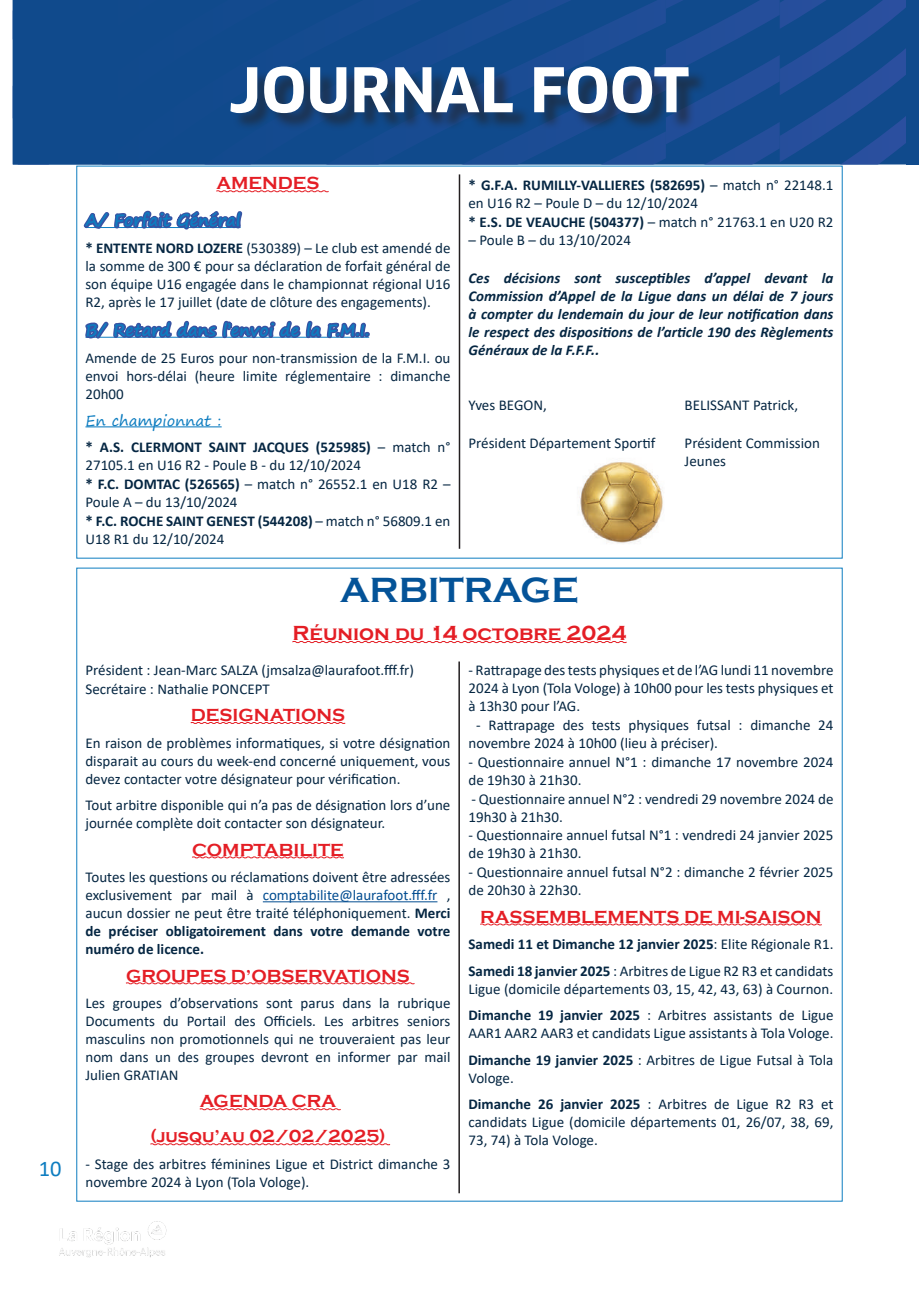
<style>
.page{position:relative;width:919px;height:1289px;background:#fff}
.page>*{position:absolute;margin:0;border:0;box-sizing:border-box;transform-origin:0 0}
.t1{font:700 60px "Clan OT";color:#fff}
.t2{font:700 36px "Copperplate Gothic";color:#045398}
.t3{font:22.5px "Calibri";color:#0e7dc0}
.t4{font:700 21px "Copperplate Gothic";color:#e41e25}
.t5{font:700 18px/35px "Copperplate Gothic";color:#e41e25;text-align:center}
.t6{font:700 16.5px "Segoe Print";color:#0e7dc0}
.t7{font:15px/18px "Calibri";color:#052642}
.t8{font:italic 700 15px/18px "Calibri";color:#052642;text-align:justify}
.t9{font:700 15px/26.5px "Calibri";color:#052642}
.t10{font:15px "Segoe Print";color:#0e7dc0}
.s1{font-weight:700}
.s2{color:#034d91}
.s3{font-weight:400}
</style>
<div class="page">
<img style="left:59px;top:1221px;width:108px;height:37px">
<hr style="left:85px;top:426px;width:137px;height:1px;background:#0e7dc0">
<svg style="left:13px;top:0;width:905px;height:416px"></svg>
<img style="left:578px;top:462px;width:85px;height:81px">
<svg style="left:292px;top:641px;width:335px;height:2px"></svg>
<svg style="left:190px;top:722px;width:156px;height:2px"></svg>
<svg style="left:192px;top:856px;width:152px;height:2px"></svg>
<hr style="left:263px;top:901px;width:174px;height:1px;background:#034d91">
<svg style="left:125px;top:982px;width:290px;height:2px"></svg>
<svg style="left:199px;top:1108px;width:142px;height:2px"></svg>
<svg style="left:150px;top:1143px;width:240px;height:2px"></svg>
<svg style="left:480px;top:923px;width:342px;height:2px"></svg>
<hr style="left:458px;top:661px;width:2px;height:532px;background:#231f20">
<hr style="left:458px;top:174px;width:2px;height:375px;background:#231f20">
<h1 class="t1" style="left:228px;top:55px;width:462px">JOURNAL FOOT</h1>
<h3 class="t3" style="left:39px;top:1152px;width:24px">10</h3>
<p class="t5" style="left:216px;top:166px;width:105px">AMENDES</p>
<p class="t6" style="left:85px;top:205px;width:157px">A/ Forfait Général</p>
<p class="t7" style="left:85px;top:238px;width:366px;text-align:justify"><span class="s1">* ENTENTE NORD LOZERE</span> (530389) – Le club est amendé de la somme de 300 € pour sa déclaration de forfait général de son équipe U16 engagée dans le championnat régional U16<br>R2, après le 17 juillet (date de clôture des engagements).</p>
<p class="t6" style="left:85px;top:315px;width:285px">B/ Retard dans l’envoi de la F.M.I.</p>
<p class="t7" style="left:85px;top:348px;width:366px;text-align:justify">Amende de 25 Euros pour non-transmission de la F.M.I. ou envoi hors-délai (heure limite réglementaire : dimanche 20h00</p>
<p class="t10" style="left:85px;top:407px;width:138px">En championnat :</p>
<p class="t7" style="left:85px;top:438px;width:366px"><span class="s1">* A.S. CLERMONT SAINT JACQUES (525985)</span> – match n° 27105.1 en U16 R2 - Poule B - du 12/10/2024<br><span class="s1">* F.C. DOMTAC (526565)</span> – match n° 26552.1 en U18 R2 – Poule A – du 13/10/2024<br><span class="s1">* F.C. ROCHE SAINT GENEST (544208)</span> – match n° 56809.1 en U18 R1 du 12/10/2024</p>
<p class="t7" style="left:468px;top:176px;width:366px;line-height:18.5px"><span class="s1">* G.F.A. RUMILLY-VALLIERES (582695)</span> – match n° 22148.1 en U16 R2 – Poule D – du 12/10/2024<br><span class="s1">* E.S. DE VEAUCHE (504377)</span> – match n° 21763.1 en U20 R2</p>
<p class="t7" style="left:468px;top:231px;width:164px">– Poule B – du 13/10/2024</p>
<p class="t8" style="left:468px;top:268px;width:366px">Ces décisions sont susceptibles d’appel devant la Commission d’Appel de la Ligue dans un délai de 7 jours à compter du lendemain du jour de leur notification dans le respect des dispositions de l’article 190 des Règlements Généraux de la F.F.F..</p>
<p class="t7" style="left:468px;top:395px;width:80px">Yves BEGON,</p>
<p class="t7" style="left:684px;top:395px;width:115px">BELISSANT Patrick,</p>
<p class="t7" style="left:468px;top:433px;width:188px">Président Département Sportif</p>
<p class="t7" style="left:684px;top:433px;width:137px">Président Commission<br>Jeunes</p>
<h2 class="t2" style="left:340px;top:570px;width:240px">ARBITRAGE</h2>
<h3 class="t4" style="left:292px;top:621px;width:335px">Réunion du 14 octobre 2024</h3>
<p class="t7" style="left:85px;top:660px;width:330px;line-height:18.9px">Président : Jean-Marc SALZA (jmsalza@laurafoot.fff.fr)<br>Secrétaire : Nathalie PONCEPT</p>
<p class="t5" style="left:191px;top:698px;width:156px">DESIGNATIONS</p>
<p class="t7" style="left:85px;top:733px;width:366px;text-align:justify">En raison de problèmes informatiques, si votre désignation disparait au cours du week-end concerné uniquement, vous devez contacter votre désignateur pour vérification.</p>
<p class="t7" style="left:85px;top:795px;width:366px">Tout arbitre disponible qui n’a pas de désignation lors d’une journée complète doit contacter son désignateur.</p>
<p class="t5" style="left:192px;top:832px;width:153px">COMPTABILITE</p>
<p class="t7" style="left:85px;top:867px;width:366px;text-align:justify">Toutes les questions ou réclamations doivent être adressées exclusivement par mail à <span class="s2">comptabilite@laurafoot.fff.fr</span> , aucun dossier ne peut être traité téléphoniquement. <span class="s1">Merci de préciser obligatoirement dans votre demande votre numéro de licence.</span></p>
<p class="t5" style="left:126px;top:958px;width:285px">GROUPES D’OBSERVATIONS</p>
<p class="t7" style="left:85px;top:993px;width:366px;text-align:justify">Les groupes d’observations sont parus dans la rubrique Documents du Portail des Officiels. Les arbitres seniors masculins non promotionnels qui ne trouveraient pas leur nom dans un des groupes devront en informer par mail Julien GRATIAN</p>
<p class="t5" style="left:150px;top:1084px;width:236px">AGENDA CRA (jusqu’au 02/02/2025)</p>
<p class="t7" style="left:85px;top:1154px;width:366px">- Stage des arbitres féminines Ligue et District dimanche 3 novembre 2024 à Lyon (Tola Vologe).</p>
<p class="t7" style="left:468px;top:660px;width:366px;text-align:justify">- Rattrapage des tests physiques et de l’AG lundi 11 novembre 2024 à Lyon (Tola Vologe) à 10h00 pour les tests physiques et à 13h30 pour l’AG.</p>
<p class="t7" style="left:468px;top:715px;width:366px;text-indent:8px">- Rattrapage des tests physiques futsal : dimanche 24 novembre 2024 à 10h00 (lieu à préciser).</p>
<p class="t7" style="left:468px;top:752px;width:366px">- Questionnaire annuel N°1 : dimanche 17 novembre 2024 de 19h30 à 21h30.</p>
<p class="t7" style="left:468px;top:789px;width:366px">- Questionnaire annuel N°2 : vendredi 29 novembre 2024 de<br>19h30 à 21h30.</p>
<p class="t7" style="left:468px;top:826px;width:366px">- Questionnaire annuel futsal N°1 : vendredi 24 janvier 2025 de 19h30 à 21h30.</p>
<p class="t7" style="left:468px;top:863px;width:366px">- Questionnaire annuel futsal N°2 : dimanche 2 février 2025 de 20h30 à 22h30.</p>
<p class="t5" style="left:480px;top:899px;width:343px">RASSEMBLEMENTS DE MI-SAISON</p>
<p class="t9" style="left:468px;top:930px;width:366px">Samedi 11 et Dimanche 12 janvier 2025<span class="s3">: Elite Régionale R1.<br></span>Samedi 18 janvier 2025 <span class="s3">: Arbitres de Ligue R2 R3 et candidats</span></p>
<p class="t7" style="left:468px;top:975px;width:366px;line-height:26.5px">Ligue (domicile départements 03, 15, 42, 43, 63) à Cournon.<br><span class="s1">Dimanche 19 janvier 2025</span> : Arbitres assistants de Ligue</p>
<p class="t7" style="left:468px;top:1019px;width:366px;line-height:26.5px">AAR1 AAR2 AAR3 et candidats Ligue assistants à Tola Vologe.<br><span class="s1">Dimanche 19 janvier 2025</span> : Arbitres de Ligue Futsal à Tola</p>
<p class="t7" style="left:468px;top:1064px;width:366px;line-height:26.5px">Vologe.<br><span class="s1">Dimanche 26 janvier 2025</span> : Arbitres de Ligue R2 R3 et</p>
<p class="t7" style="left:468px;top:1112px;width:366px">candidats Ligue (domicile départements 01, 26/07, 38, 69,<br>73, 74) à Tola Vologe.</p>
</div>
